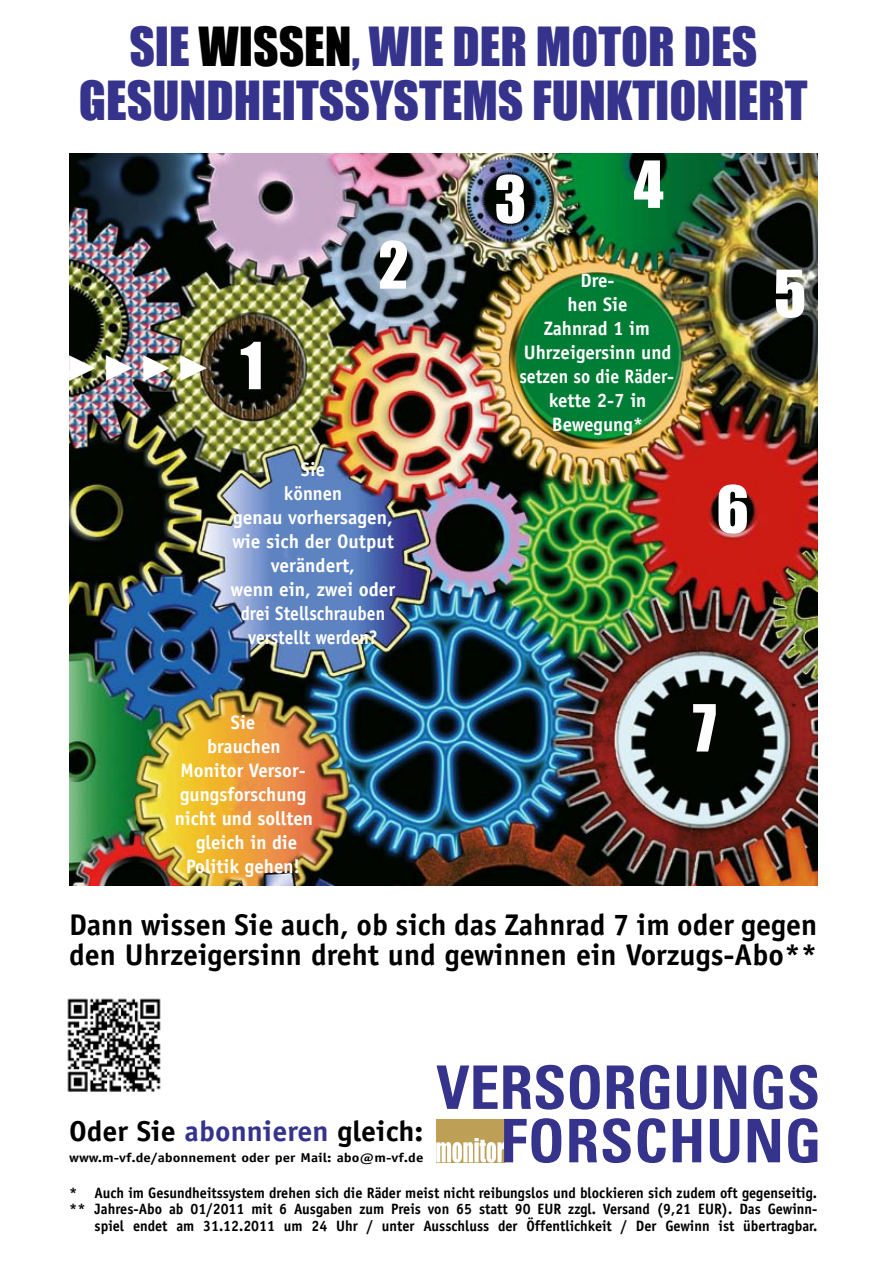
<style>
.page{position:relative;width:893px;height:1263px;background:#fff}
.page>*{position:absolute;margin:0;border:0;box-sizing:border-box;transform-origin:0 0}
.t1{font:60px "Impact";color:#fff}
.t2{font:49.5px/54px "Impact";color:#35338b;text-align:center}
.t3{font:37.5px "Impact";color:#fff}
.t4{font:700 30px/30px "Officina Sans";color:#000}
.t5{font:700 28.8px "Officina Sans";color:#000;scale:1.04 1}
.t6{font:700 19.5px/24px "Officina Sans";color:#fff;text-align:center}
.t7{font:700 19.5px/24px "Officina Sans";color:#fff;text-align:center;scale:.95 1}
.t8{font:700 15px/16.5px "Officina Sans";color:#000;text-align:right}
.t9{font:700 12.9px "Officina Sans";color:#000;scale:1.15 1}
.s1{color:#000}
.s2{color:#35338b}
</style>
<div class="page">
<img style="left:69px;top:153px;width:748px;height:733px">
<svg style="left:436px;top:1118px;width:381px;height:45px"></svg>
<svg style="left:436px;top:1065px;width:381px;height:44px"></svg>
<img style="left:67px;top:998px;width:94px;height:94px">
<h2 class="t2" style="left:79px;top:19px;width:730px">SIE <span class="s1">WISSEN</span>, WIE DER MOTOR DES<br>GESUNDHEITSSYSTEMS FUNKTIONIERT</h2>
<h3 class="t3" style="left:64px;top:337px;width:150px">►►►►</h3>
<h1 class="t1" style="left:240px;top:319px;width:24px">1</h1>
<h1 class="t1" style="left:378px;top:219px;width:32px">2</h1>
<h3 class="t7" style="left:231px;top:457px;width:175px">Sie<br>können<br>genau vorhersagen, wie sich der Output verändert,<br>wenn ein, zwei oder drei Stellschrauben verstellt werden?</h3>
<h3 class="t6" style="left:175px;top:710px;width:140px">Sie<br>brauchen<br>Monitor Versor&shy;gungsforschung nicht und sollten gleich in die<br>Politik gehen!</h3>
<h1 class="t1" style="left:495px;top:153px;width:33px">3</h1>
<h1 class="t1" style="left:634px;top:138px;width:31px">4</h1>
<h3 class="t6" style="left:519px;top:268px;width:156px">Dre-<br>hen Sie<br>Zahnrad 1 im<br>Uhrzeigersinn und setzen so die Räder&shy;kette 2-7 in<br>Bewegung*</h3>
<h1 class="t1" style="left:774px;top:247px;width:34px">5</h1>
<h1 class="t1" style="left:716px;top:463px;width:34px">6</h1>
<h1 class="t1" style="left:693px;top:681px;width:25px">7</h1>
<h3 class="t4" style="left:69px;top:909px;width:750px">Dann wissen Sie auch, ob sich das Zahnrad 7 im oder gegen den Uhrzeigersinn dreht und gewinnen ein Vorzugs-Abo**</h3>
<h3 class="t5" style="left:69px;top:1113px;width:342px">Oder Sie <span class="s2">abonnieren</span> gleich:</h3>
<p class="t9" style="left:69px;top:1149px;width:310px">www.m-vf.de/abonnement oder per Mail: abo@m-vf.de</p>
<p class="t8" style="left:69px;top:1184px;width:750px">* Auch im Gesundheitssystem drehen sich die Räder meist nicht reibungslos und blockieren sich zudem oft gegenseitig. ** Jahres-Abo ab 01/2011 mit 6 Ausgaben zum Preis von 65 statt 90 EUR zzgl. Versand (9,21 EUR). Das Gewinn&shy;spiel endet am 31.12.2011 um 24 Uhr / unter Ausschluss der Öffentlichkeit / Der Gewinn ist übertragbar.</p>
</div>
